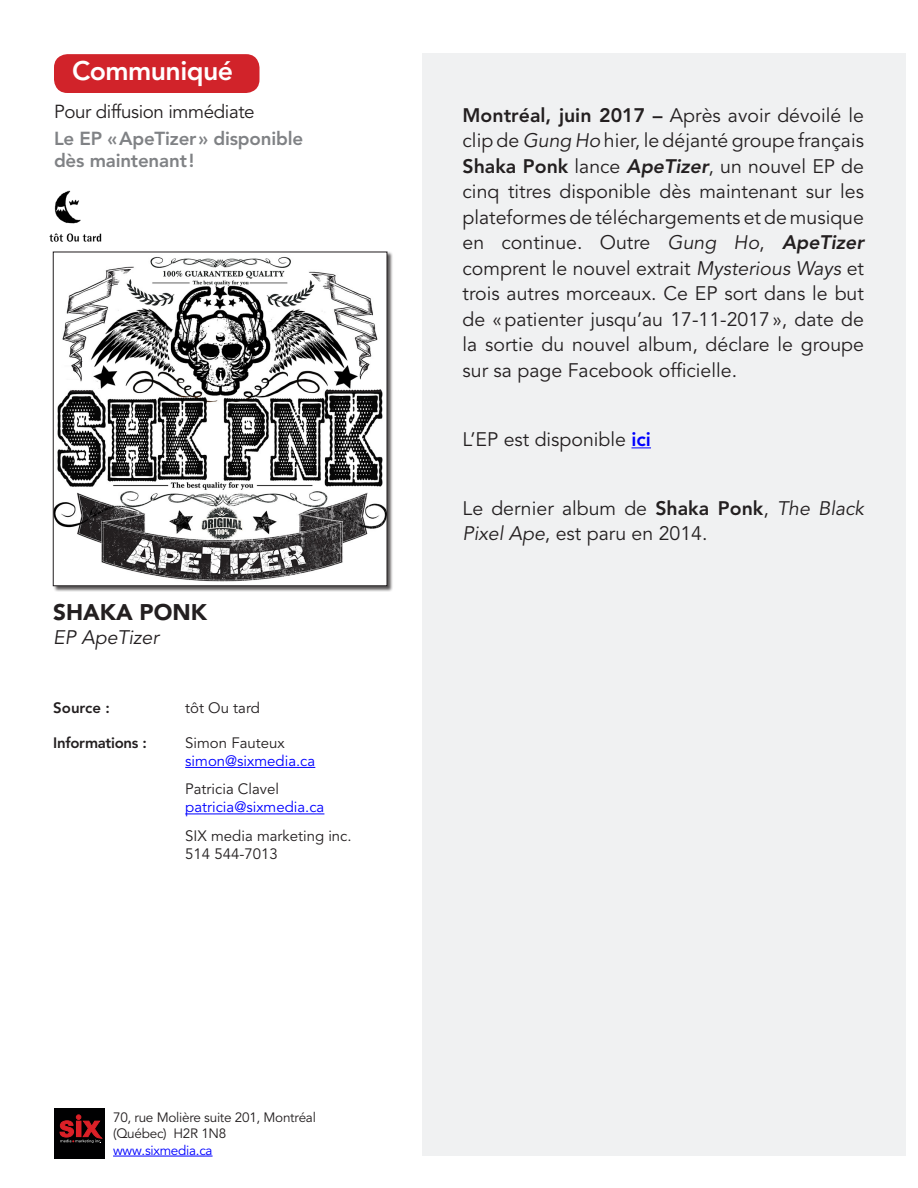
<style>
.page{position:relative;width:918px;height:1188px;background:#fff}
.page>*{position:absolute;margin:0;border:0;box-sizing:border-box;transform-origin:0 0}
.t1{font:800 26.7px "Avenir";letter-spacing:-.02em;color:#fff}
.Le_nouvel_album{font:900 22.5px "Avenir";color:#231f20}
.t2{font:19.5px/25.5px "Avenir";color:#231f20;text-align:justify}
.Le_nouvel_album-2{font:italic 19.5px "Avenir";color:#231f20}
.Le_nouvel_album-3{font:800 18.75px/22.5px "Avenir";letter-spacing:-.01em;color:#808285}
.t3{font:18.75px "Avenir";letter-spacing:-.02em;color:#231f20}
.t4{font:15px/18px "Avenir";color:#231f20}
.t5{font:15px "Avenir";color:#00f}
.t6{font:800 15px "Avenir";letter-spacing:-.02em;color:#231f20}
.t7{font:13.5px/16.5px "Avenir";letter-spacing:-.02em;color:#231f20}
.t8{font:13.5px "Avenir";letter-spacing:-.02em;color:#00f}
.s1{font-weight:800}
.s2{font-style:italic}
.s3{font-weight:800;font-style:italic}
.s4{font-weight:800;color:#00f}
</style>
<div class="page">
<div style="left:422px;top:53px;width:483px;height:1103px;background:#f0f1f2"></div>
<hr style="left:185px;top:767px;width:130px;height:1px;background:#00f">
<hr style="left:185px;top:814px;width:139px;height:1px;background:#00f">
<div style="left:53px;top:252px;width:340px;height:340px;background:#231f20;opacity:.75"></div>
<img style="left:55px;top:254px;width:330px;height:330px">
<div style="left:53px;top:252px;width:334px;height:334px;border:1px solid #231f20"></div>
<div style="left:54px;top:54px;width:206px;height:39px;background:#d1232a;border-radius:14px"></div>
<svg style="left:631px;top:447px;width:20px;height:1px"></svg>
<div style="left:54px;top:1108px;width:50px;height:50px;background:#000001"></div>
<svg style="left:60px;top:1115px;width:42px;height:28px"></svg>
<hr style="left:113px;top:1156px;width:100px;height:1px;background:#00f">
<img style="left:49px;top:190px;width:53px;height:52px">
<p class="t1" style="left:72px;top:55px;width:163px">Communiqué</p>
<p class="t3" style="left:54px;top:101px;width:202px">Pour diffusion immédiate</p>
<p class="Le_nouvel_album-3" style="left:54px;top:127px;width:251px">Le EP «ApeTizer» disponible dès maintenant!</p>
<p class="Le_nouvel_album" style="left:53px;top:599px;width:155px">SHAKA PONK</p>
<p class="Le_nouvel_album-2" style="left:53px;top:626px;width:107px">EP ApeTizer</p>
<p class="t6" style="left:53px;top:699px;width:58px">Source :</p>
<p class="t4" style="left:185px;top:700px;width:76px">tôt Ou tard</p>
<p class="t6" style="left:53px;top:734px;width:95px">Informations :</p>
<p class="t4" style="left:185px;top:734px;width:101px">Simon Fauteux</p>
<p class="t5" style="left:185px;top:752px;width:132px">simon@sixmedia.ca</p>
<p class="t4" style="left:185px;top:781px;width:95px">Patricia Clavel</p>
<p class="t5" style="left:185px;top:799px;width:141px">patricia@sixmedia.ca</p>
<p class="t4" style="left:185px;top:827px;width:168px">SIX media marketing inc.<br>514 544-7013</p>
<p class="t7" style="left:113px;top:1109px;width:204px">70, rue Molière suite 201, Montréal (Québec) H2R 1N8</p>
<p class="t8" style="left:113px;top:1142px;width:101px">www.sixmedia.ca</p>
<p class="t2" style="left:463px;top:103px;width:403px"><span class="s1">Montréal, juin 2017 –</span> Après avoir dévoilé le clip de <span class="s2">Gung Ho</span> hier, le déjanté groupe français <span class="s1">Shaka Ponk</span> lance <span class="s3">ApeTizer</span>, un nouvel EP de cinq titres disponible dès maintenant sur les plateformes de téléchargements et de musique en continue. Outre <span class="s2">Gung Ho</span>, <span class="s3">ApeTizer </span>comprent le nouvel extrait <span class="s2">Mysterious Ways</span> et trois autres morceaux. Ce EP sort dans le but de «patienter jusqu’au 17-11-2017», date de la sortie du nouvel album, déclare le groupe sur sa page Facebook officielle.</p>
<p class="t2" style="left:463px;top:427px;width:190px">L’EP est disponible <span class="s4">ici</span></p>
<p class="t2" style="left:463px;top:496px;width:403px">Le dernier album de <span class="s1">Shaka Ponk</span>, <span class="s2">The Black<br>Pixel Ape</span>, est paru en 2014.</p>
</div>
